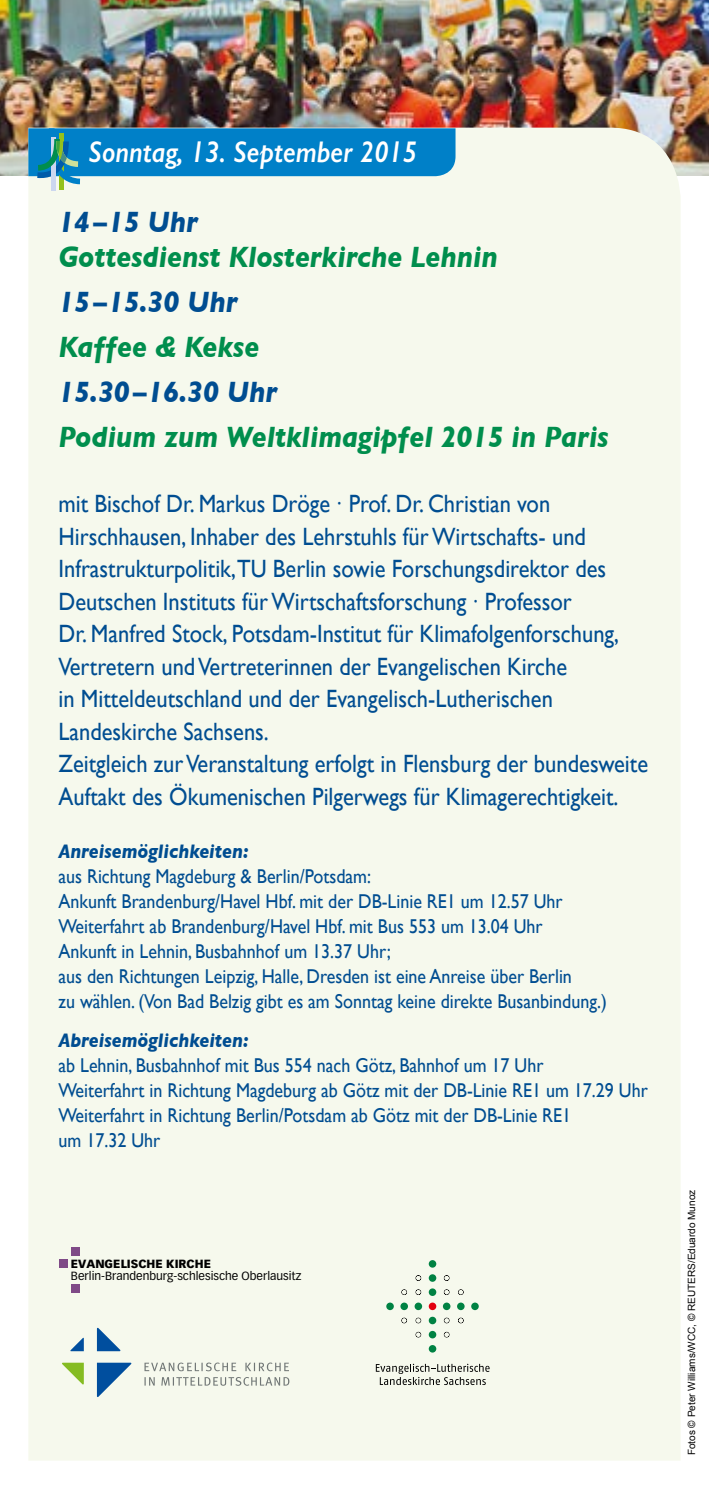
<style>
.page{position:relative;width:709px;height:1489px;background:#fff}
.page>*{position:absolute;margin:0;border:0;box-sizing:border-box;transform-origin:0 0}
.subline{font:italic 700 30px/45px "Gill Sans";color:#008e4d;scale:.9 1}
.subline-2{font:italic 600 30px "Gill Sans";color:#fff;scale:.9 1}
.copy_fett{font:25px/32.5px "Gill Sans";color:#004d91;scale:.9 1}
.copy_fett-2{font:20px/25px "Gill Sans";color:#004d91;scale:.9 1}
.copy_fett-3{font:italic 700 20px "Gill Sans";color:#004d91;scale:.9 1}
.t1{font:11.75px/12.5px "Vectora LT Std";color:#000}
.t2{font:10px "Arial";color:#000}
.s1{color:#004d91}
.s2{font-weight:900}
</style>
<div class="page">
<img style="left:0;top:0;width:709px;height:175px">
<div style="left:28px;top:128px;width:652px;height:1332px;background:#f6f9ed"></div>
<hr style="left:59px;top:133px;width:4px;height:56px;background:#94c11c">
<div style="left:51px;top:137px;width:5px;height:53px;background:#ccd7ef"></div>
<svg style="left:28px;top:128px;width:427px;height:56px;background:#2592ca"></svg>
<svg style="left:503px;top:1392px;width:4px;height:4px"></svg>
<svg style="left:376px;top:1363px;width:113px;height:21px;background:#c7c9c0"></svg>
<div style="left:429px;top:1288px;width:7px;height:7px;background:#008243;border-radius:50%"></div>
<div style="left:429px;top:1302px;width:7px;height:7px;background:#e3000f;border-radius:50%"></div>
<div style="left:429px;top:1316px;width:7px;height:8px;background:#008243;border-radius:50%"></div>
<div style="left:429px;top:1330px;width:7px;height:8px;background:#008243;border-radius:50%"></div>
<svg style="left:429px;top:1344px;width:7px;height:8px"></svg>
<div style="left:429px;top:1274px;width:7px;height:7px;background:#008243;border-radius:50%"></div>
<svg style="left:429px;top:1259px;width:7px;height:8px"></svg>
<div style="left:443px;top:1302px;width:7px;height:7px;background:#008243;border-radius:50%"></div>
<div style="left:457px;top:1302px;width:7px;height:7px;background:#008243;border-radius:50%"></div>
<div style="left:471px;top:1302px;width:8px;height:7px;background:#008243;border-radius:50%"></div>
<div style="left:414px;top:1302px;width:8px;height:7px;background:#008243;border-radius:50%"></div>
<div style="left:400px;top:1302px;width:8px;height:7px;background:#008243;border-radius:50%"></div>
<div style="left:386px;top:1302px;width:8px;height:7px;background:#008243;border-radius:50%"></div>
<svg style="left:401px;top:1317px;width:6px;height:6px"></svg>
<svg style="left:415px;top:1331px;width:6px;height:6px"></svg>
<svg style="left:415px;top:1317px;width:6px;height:6px"></svg>
<svg style="left:458px;top:1317px;width:5px;height:6px"></svg>
<svg style="left:444px;top:1331px;width:5px;height:6px"></svg>
<svg style="left:444px;top:1317px;width:5px;height:6px"></svg>
<svg style="left:444px;top:1275px;width:5px;height:5px"></svg>
<svg style="left:444px;top:1289px;width:5px;height:5px"></svg>
<svg style="left:458px;top:1289px;width:5px;height:5px"></svg>
<svg style="left:415px;top:1275px;width:6px;height:5px"></svg>
<svg style="left:401px;top:1289px;width:6px;height:5px"></svg>
<svg style="left:415px;top:1289px;width:6px;height:5px"></svg>
<svg style="left:62px;top:1327px;width:70px;height:70px;background:#bcd1d1"></svg>
<svg style="left:144px;top:1362px;width:145px;height:23px;background:#daded4"></svg>
<div style="left:72px;top:1246px;width:8px;height:9px;background:#7f4a87"></div>
<div style="left:59px;top:1259px;width:9px;height:8px;background:#7f4a87"></div>
<div style="left:72px;top:1284px;width:8px;height:8px;background:#7f4a87"></div>
<p class="subline-2" style="left:88px;top:133px;width:367px">Sonntag, 13. September 2015</p>
<p class="subline" style="left:58px;top:204px;width:489px;line-height:35px"><span class="s1">14–15 Uhr<br></span>Gottesdienst Klosterkirche Lehnin</p>
<p class="subline" style="left:58px;top:279px;width:225px"><span class="s1">15–15.30 Uhr<br></span>Kaffee &amp; Kekse</p>
<p class="subline" style="left:58px;top:369px;width:612px"><span class="s1">15.30–16.30 Uhr<br></span>Podium zum Weltklimagipfel 2015 in Paris</p>
<p class="copy_fett" style="left:58px;top:487px;width:624px">mit Bischof Dr. Markus Dröge Prof. Dr. Christian von Hirschhausen, Inhaber des Lehrstuhls für Wirtschafts- und Infrastrukturpolitik,TU Berlin sowie Forschungsdirektor des Deutschen Instituts für Wirtschaftsforschung Professor<br>Dr. Manfred Stock, Potsdam-Institut für Klimafolgenforschung, Vertretern und Vertreterinnen der Evangelischen Kirche<br>in Mitteldeutschland und der Evangelisch-Lutherischen Landeskirche Sachsens.</p>
<p class="copy_fett" style="left:58px;top:747px;width:656px">Zeitgleich zur Veranstaltung erfolgt in Flensburg der bundesweite<br>Auftakt des Ökumenischen Pilgerwegs für Klimagerechtigkeit.</p>
<p class="copy_fett-3" style="left:58px;top:839px;width:213px">Anreisemöglichkeiten:</p>
<p class="copy_fett-2" style="left:58px;top:863px;width:561px">aus Richtung Magdeburg &amp; Berlin/Potsdam:<br>Ankunft Brandenburg/Havel Hbf. mit der DB-Linie RE1 um 12.57 Uhr</p>
<p class="copy_fett-2" style="left:58px;top:913px;width:539px">Weiterfahrt ab Brandenburg/Havel Hbf. mit Bus 553 um 13.04 Uhr</p>
<p class="copy_fett-2" style="left:58px;top:938px;width:611px">Ankunft in Lehnin, Busbahnhof um 13.37 Uhr;<br>aus den Richtungen Leipzig, Halle, Dresden ist eine Anreise über Berlin<br>zu wählen. (Von Bad Belzig gibt es am Sonntag keine direkte Busanbindung.)</p>
<p class="copy_fett-3" style="left:58px;top:1028px;width:213px">Abreisemöglichkeiten:</p>
<p class="copy_fett-2" style="left:58px;top:1052px;width:540px">ab Lehnin, Busbahnhof mit Bus 554 nach Götz, Bahnhof um 17 Uhr</p>
<p class="copy_fett-2" style="left:58px;top:1077px;width:656px">Weiterfahrt in Richtung Magdeburg ab Götz mit der DB-Linie RE1 um 17.29 Uhr</p>
<p class="copy_fett-2" style="left:58px;top:1102px;width:571px">Weiterfahrt in Richtung Berlin/Potsdam ab Götz mit der DB-Linie RE1 um 17.32 Uhr</p>
<p class="t1" style="left:71px;top:1257px;width:232px"><span class="s2">EVANGELISCHE KIRCHE<br></span>Berlin-Brandenburg-schlesische Oberlausitz</p>
<p class="t2" style="left:685px;top:1455px;width:267px;rotate:-90deg">Fotos © Peter Williams/WCC, © REUTERS/Eduardo Munoz</p>
</div>
